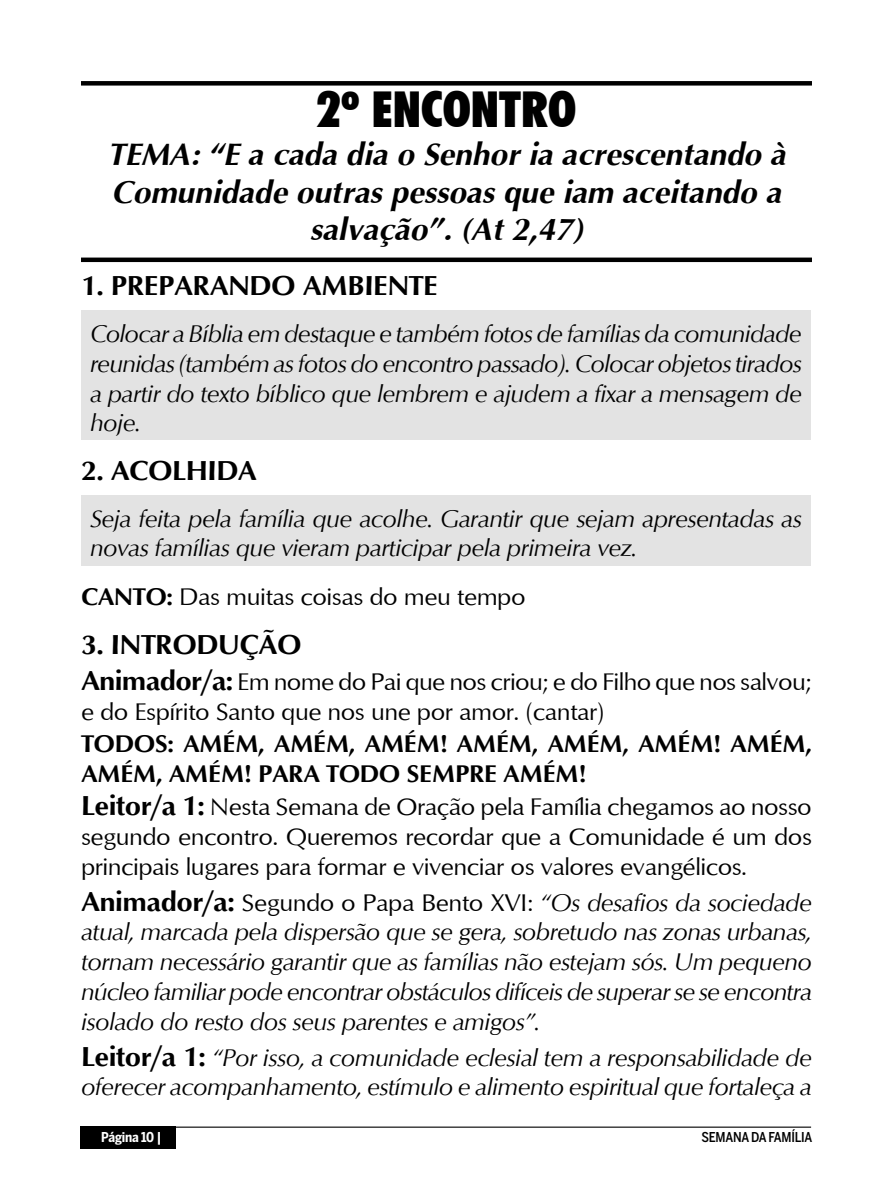
<style>
.page{position:relative;width:893px;height:1200px;background:#fff}
.page>*{position:absolute;margin:0;border:0;box-sizing:border-box;transform-origin:0 0}
.t1{font:900 condensed 49.5px "Futura BT";color:#000}
.t2{font:italic 700 31.5px/37.8px "Ottawa";color:#000;text-align:center}
.t3{font:700 28.12px "Optimum";letter-spacing:-.02em;color:#000}
.t4{font:italic 24.75px/29.7px "Optimum";letter-spacing:-.02em;color:#000;text-align:justify}
.t5{font:24.75px/29.7px "Optimum";letter-spacing:-.02em;color:#000}
.t6{font:700 24.75px/29.7px "Optimum";letter-spacing:-.02em;color:#000}
.t7{font:500 13.5px "Benton Sans Cond";letter-spacing:-.02em;color:#000}
.t8{font:700 13.5px "Benton Sans Cond";letter-spacing:-.02em;color:#fff}
.s1{font-weight:700}
.s2{font-weight:700;font-size:28.12px}
.s3{font-weight:700;font-style:normal;font-size:28.12px}
.s4{font-style:normal}
</style>
<div class="page">
<div style="left:81px;top:81px;width:731px;height:5px;background:#000"></div>
<div style="left:81px;top:257px;width:731px;height:5px;background:#000"></div>
<div style="left:81px;top:310px;width:730px;height:130px;background:#e3e3e3"></div>
<div style="left:81px;top:495px;width:730px;height:70px;background:#e3e3e3"></div>
<hr style="left:122px;top:1126px;width:689px;height:1px;background:#000">
<div style="left:80px;top:1126px;width:95px;height:22px;background:#000"></div>
<h1 class="t1" style="left:317px;top:79px;width:261px">2º ENCONTRO</h1>
<p class="t2" style="left:107px;top:135px;width:680px">TEMA: “E a cada dia o Senhor ia acrescentando à<br>Comunidade outras pessoas que iam aceitando a salvação”. (At 2,47)</p>
<p class="t3" style="left:81px;top:269px;width:358px">1. PREPARANDO AMBIENTE</p>
<p class="t4" style="left:90px;top:318px;width:714px">Colocar a Bíblia em destaque e também fotos de famílias da comunidade reunidas (também as fotos do encontro passado). Colocar objetos tirados a partir do texto bíblico que lembrem e ajudem a fixar a mensagem de hoje.</p>
<p class="t3" style="left:81px;top:454px;width:177px">2. ACOLHIDA</p>
<p class="t4" style="left:90px;top:503px;width:713px">Seja feita pela família que acolhe. Garantir que sejam apresentadas as novas famílias que vieram participar pela primeira vez.</p>
<p class="t5" style="left:81px;top:581px;width:446px"><span class="s1">CANTO:</span> Das muitas coisas do meu tempo</p>
<p class="t3" style="left:81px;top:627px;width:222px">3. INTRODUÇÃO</p>
<p class="t5" style="left:81px;top:665px;width:732px"><span class="s2">Animador/a:</span> Em nome do Pai que nos criou; e do Filho que nos salvou; e do Espírito Santo que nos une por amor. (cantar)</p>
<p class="t6" style="left:81px;top:728px;width:732px">TODOS: AMÉM, AMÉM, AMÉM! AMÉM, AMÉM, AMÉM! AMÉM,<br>AMÉM, AMÉM! PARA TODO SEMPRE AMÉM!</p>
<p class="t5" style="left:81px;top:790px;width:733px;text-align:justify"><span class="s2">Leitor/a 1:</span> Nesta Semana de Oração pela Família chegamos ao nosso segundo encontro. Queremos recordar que a Comunidade é um dos principais lugares para formar e vivenciar os valores evangélicos.</p>
<p class="t4" style="left:81px;top:886px;width:733px"><span class="s3">Animador/a:</span> <span class="s4">Segundo o Papa Bento XVI:</span> “Os desafios da sociedade atual, marcada pela dispersão que se gera, sobretudo nas zonas urbanas, tornam necessário garantir que as famílias não estejam sós. Um pequeno núcleo familiar pode encontrar obstáculos difíceis de superar se se encontra isolado do resto dos seus parentes e amigos”.</p>
<p class="t4" style="left:81px;top:1041px;width:732px"><span class="s3">Leitor/a 1:</span> “Por isso, a comunidade eclesial tem a responsabilidade de oferecer acompanhamento, estímulo e alimento espiritual que fortaleça a</p>
<p class="t8" style="left:101px;top:1128px;width:62px">Página 10 |</p>
<p class="t7" style="left:701px;top:1128px;width:112px">SEMANA DA FAMÍLIA</p>
</div>
